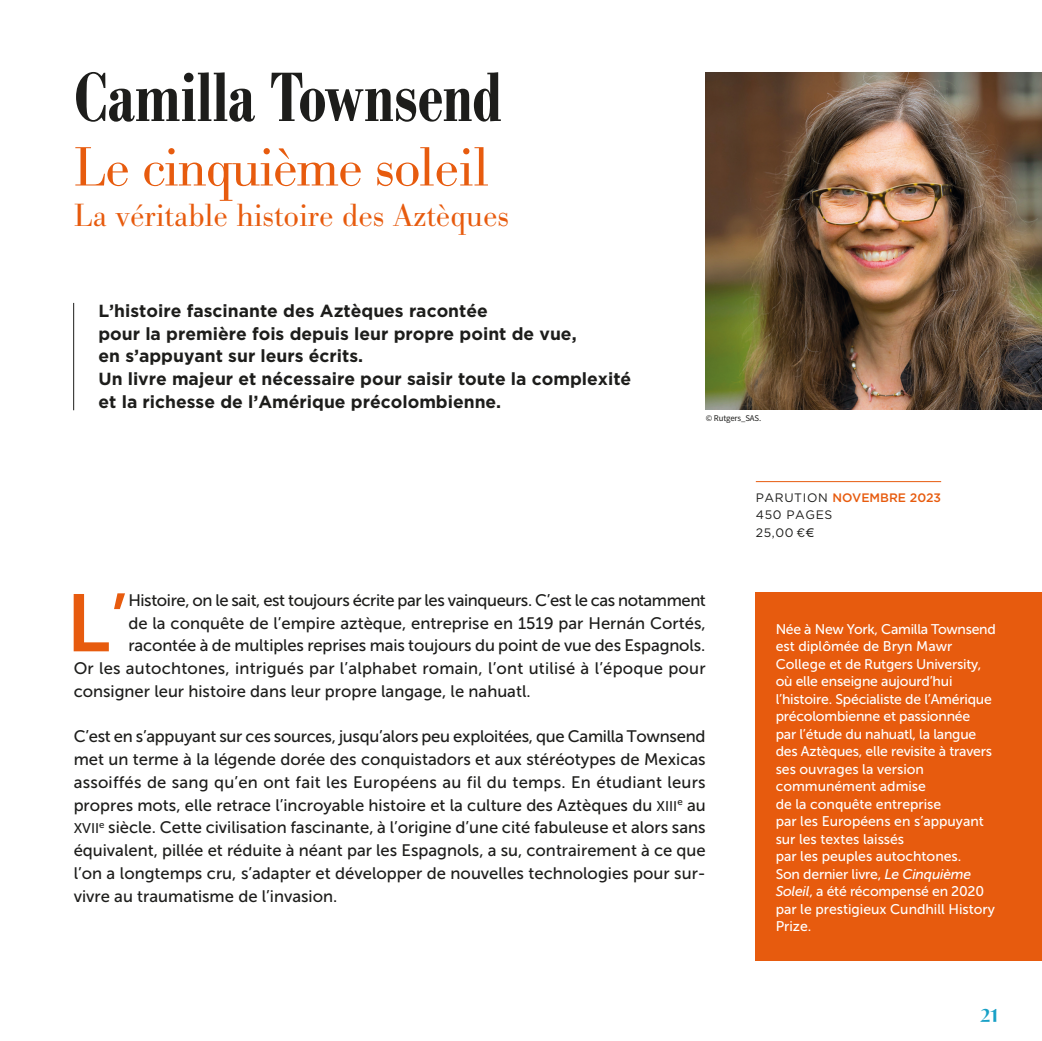
<style>
.page{position:relative;width:1042px;height:1041px;background:#fff}
.page>*{position:absolute;margin:0;border:0;box-sizing:border-box;transform-origin:0 0}
.t1{font:80.67px "Museo Sans 700";color:#e75b0e}
.t2{font:500 condensed 68.25px "Bodoni BE";letter-spacing:-.005em;color:#1d1d1b}
.t3{font:300 54.25px "Bodoni BE";letter-spacing:-.025em;color:#e75b0e}
.t4{font:300 31.5px "Bodoni BE";color:#e75b0e}
.t5{font:21px "Xillian Family";color:#17a0c6}
.t6{font:700 17.5px/22.8px "Gotham";color:#1d1d1b}
.t7{font:16.62px/22.8px "Museo Sans 500";color:#1d1d1b;text-align:justify}
.t8{font:16.62px "Museo Sans 500";letter-spacing:-.025em;color:#1d1d1b}
.t9{font:14px/17.5px "Museo Sans 500";letter-spacing:-.015em;color:#fff}
.t10{font:12.25px/17.5px "Gotham";letter-spacing:.05em;color:#1d1d1b}
.t11{font:8.75px "Source Sans Pro";letter-spacing:-.01em;color:#1d1d1b}
.s1{font-weight:500;color:#e75b0e}
.s2{font-family:"Museo Sans 500"}
.s3{font-size:14px}
.s4{font-style:italic}
</style>
<div class="page">
<img style="left:706px;top:72px;width:336px;height:337px">
<div style="left:756px;top:592px;width:286px;height:368px;background:#e75b0e"></div>
<hr style="left:756px;top:481px;width:185px;height:1px;background:#e75b0e">
<hr style="left:73px;top:303px;width:1px;height:107px;background:#1d1d1b">
<h2 class="t2" style="left:74px;top:60px;width:430px">Camilla Townsend</h2>
<h3 class="t3" style="left:74px;top:136px;width:416px">Le cinquième soleil</h3>
<h3 class="t4" style="left:74px;top:197px;width:437px">La véritable histoire des Aztèques</h3>
<p class="t6" style="left:98px;top:299px;width:534px">L’histoire fascinante des Aztèques racontée<br>pour la première fois depuis leur propre point de vue,<br>en s’appuyant sur leurs écrits.<br>Un livre majeur et nécessaire pour saisir toute la complexité et la richesse de l’Amérique précolombienne.</p>
<p class="t11" style="left:706px;top:412px;width:57px">© Rutgers_SAS.</p>
<p class="t10" style="left:756px;top:488px;width:187px">PARUTION <span class="s1">NOVEMBRE 2023<br></span>450 PAGES<br>25,00 ¤€</p>
<h1 class="t1" style="left:66px;top:578px;width:63px">L<span class="s2">’</span></h1>
<p class="t8" style="left:128px;top:591px;width:579px">Histoire, on le sait, est toujours écrite par les vainqueurs. C’est le cas notamment</p>
<p class="t7" style="left:128px;top:611px;width:579px">de la conquête de l’empire aztèque, entreprise en 1519 par Hernán Cortés,</p>
<p class="t7" style="left:128px;top:634px;width:578px">racontée à de multiples reprises mais toujours du point de vue des Espagnols.</p>
<p class="t7" style="left:74px;top:657px;width:633px">Or les autochtones, intrigués par l’alphabet romain, l’ont utilisé à l’époque pour</p>
<p class="t7" style="left:74px;top:679px;width:458px">consigner leur histoire dans leur propre langage, le nahuatl.</p>
<p class="t7" style="left:74px;top:725px;width:634px">C’est en s’appuyant sur ces sources, jusqu’alors peu exploitées, que Camilla Townsend met un terme à la légende dorée des conquistadors et aux stéréotypes de Mexicas assoiffés de sang qu’en ont fait les Européens au fil du temps. En étudiant leurs propres mots, elle retrace l’incroyable histoire et la culture des Aztèques du <span class="s3">XIII</span><sup>e</sup> au <span class="s3">XVII</span><sup>e</sup> siècle. Cette civilisation fascinante, à l’origine d’une cité fabuleuse et alors sans équivalent, pillée et réduite à néant par les Espagnols, a su, contrairement à ce que l’on a longtemps cru, s’adapter et développer de nouvelles technologies pour sur&shy;vivre au traumatisme de l’invasion.</p>
<p class="t9" style="left:776px;top:620px;width:222px">Née à New York, Camilla Townsend est diplômée de Bryn Mawr<br>College et de Rutgers University, où elle enseigne aujourd’hui l’histoire. Spécialiste de l’Amérique précolombienne et passionnée<br>par l’étude du nahuatl, la langue des Aztèques, elle revisite à travers ses ouvrages la version communément admise<br>de la conquête entreprise<br>par les Européens en s’appuyant sur les textes laissés<br>par les peuples autochtones.<br>Son dernier livre, <span class="s4">Le Cinquième<br>Soleil</span>, a été récompensé en 2020 par le prestigieux Cundhill History<br>Prize.</p>
<p class="t5" style="left:980px;top:1003px;width:19px">21</p>
</div>
